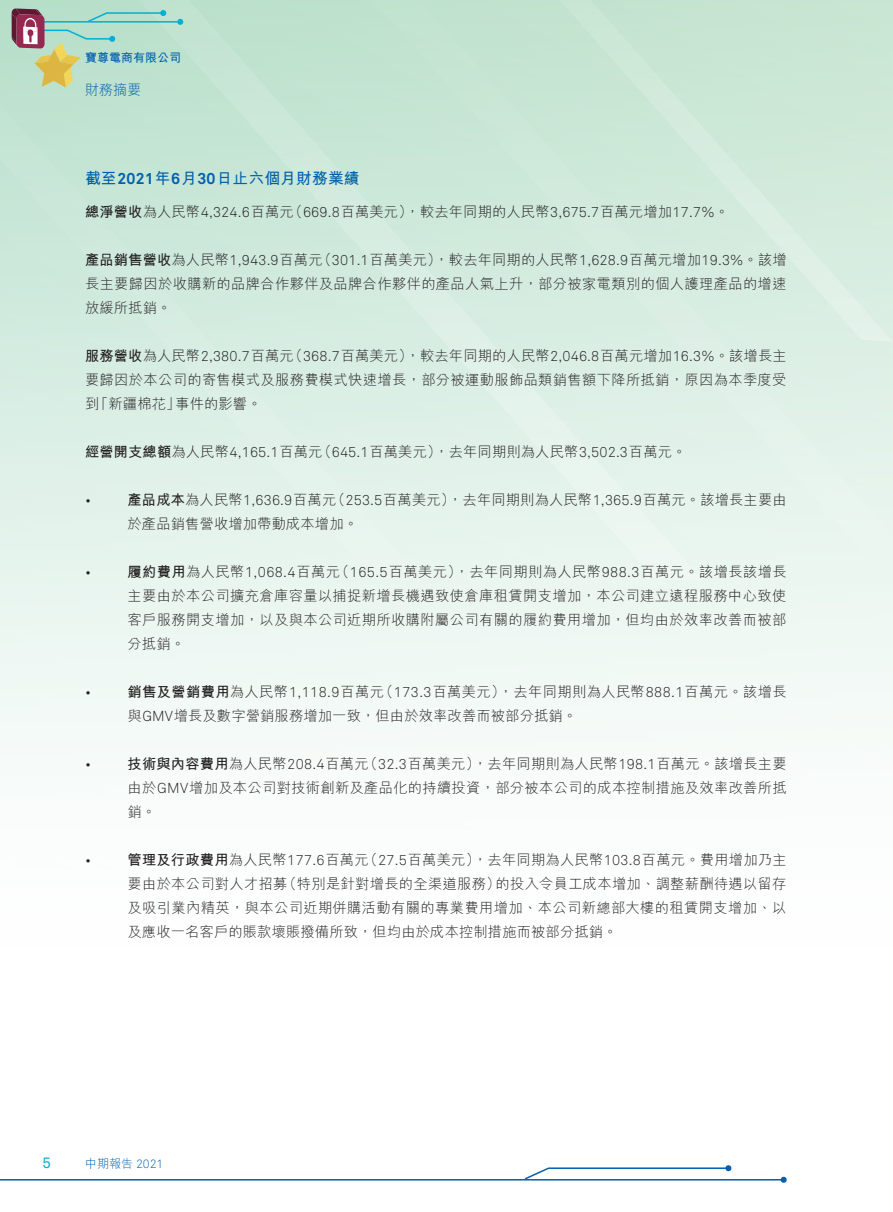
<style>
.page{position:relative;width:893px;height:1212px;background:#f3f9f6}
.page>*{position:absolute;margin:0;border:0;box-sizing:border-box;transform-origin:0 0}
.t1{font:700 15.75px "M Hei HK";letter-spacing:.01em;color:#0160ae}
.t2{font:15px "Akkurat Pro";color:#00b0d1}
.t3{font:300 14.25px/24px "M Hei HK";letter-spacing:.02em;color:#231f20}
.t4{font:700 14.25px "M Hei HK";letter-spacing:.015em;color:#231f20}
.t5{font:14.25px "Akkurat Light Pro";color:#231f20}
.t6{font:300 14.25px "M Hei HK";color:#0160ae}
.t7{font:700 12px "M Hei HK";color:#0160ae}
.t8{font:300 12px "M Hei HK";color:#0160ae}
.s1{font-family:"Akkurat Pro"}
.s2{font-family:"Akkurat Light Pro";font-weight:400}
.s3{font-weight:700}
.s4{font-weight:300}
</style>
<div class="page">
<svg style="left:422px;top:0;width:471px;height:535px"></svg>
<svg style="left:0;top:0;width:422px;height:570px;background:#d2eade"></svg>
<div style="left:498px;top:855px;width:395px;height:357px;background:#fff"></div>
<div style="left:113px;top:860px;width:385px;height:352px;background:#fff"></div>
<div style="left:0;top:860px;width:113px;height:352px;background:#fff"></div>
<hr style="left:0;top:1179px;width:784px;height:1px;background:#0160ae">
<svg style="left:781px;top:1177px;width:6px;height:6px"></svg>
<svg style="left:523px;top:1165px;width:208px;height:16px"></svg>
<hr style="left:40px;top:21px;width:140px;height:2px;background:#00b0d1">
<svg style="left:177px;top:19px;width:6px;height:6px"></svg>
<svg style="left:12px;top:9px;width:154px;height:79px;background:#b4cdb7"></svg>
<p class="t7" style="left:85px;top:49px;width:97px">寶尊電商有限公司</p>
<p class="t6" style="left:85px;top:82px;width:58px">財務摘要</p>
<p class="t1" style="left:85px;top:167px;width:276px">截至<span class="s1">2021</span>年<span class="s1">6</span>月<span class="s1">30</span>日止六個月財務業績</p>
<p class="t3" style="left:289px;top:199px;width:442px">（<span class="s2">669.8</span>百萬美元，）較去年同期的人民幣<span class="s2">3,675.7</span>百萬元增加<span class="s2">17.7%</span>。</p>
<p class="t3" style="left:85px;top:199px;width:210px"><span class="s3">總淨營收</span>為人民幣<span class="s2">4,324.6</span>百萬元</p>
<p class="t3" style="left:317px;top:247px;width:471px">（<span class="s2">301.1</span>百萬美元，）較去年同期的人民幣<span class="s2">1,628.9</span>百萬元增加<span class="s2">19.3%</span>。該增</p>
<p class="t3" style="left:85px;top:247px;width:703px"><span class="s3">產品銷售營收</span>為人民幣<span class="s2">1,943.9</span>百萬元<br>長主要歸因於收購新的品牌合作夥伴及品牌合作夥伴的產品人氣上升，部分被家電類別的個人護理產品的增速放緩所抵銷。</p>
<p class="t3" style="left:289px;top:343px;width:500px">（<span class="s2">368.7</span>百萬美元，）較去年同期的人民幣<span class="s2">2,046.8</span>百萬元增加<span class="s2">16.3%</span>。該增長主</p>
<p class="t3" style="left:85px;top:343px;width:210px"><span class="s3">服務營收</span>為人民幣<span class="s2">2,380.7</span>百萬元</p>
<p class="t3" style="left:85px;top:367px;width:703px">要歸因於本公司的寄售模式及服務費模式快速增長，部分被運動服飾品類銷售額下降所抵銷，原因為本季度受</p>
<p class="t3" style="left:175px;top:391px;width:88px">事件的影響。</p>
<p class="t3" style="left:94px;top:391px;width:88px">「新疆棉花」</p>
<p class="t3" style="left:85px;top:391px;width:16px">到</p>
<p class="t3" style="left:317px;top:439px;width:371px">（<span class="s2">645.1</span>百萬美元，）去年同期則為人民幣<span class="s2">3,502.3</span>百萬元。</p>
<p class="t3" style="left:85px;top:439px;width:239px"><span class="s3">經營開支總額</span>為人民幣<span class="s2">4,165.1</span>百萬元</p>
<p class="t5" style="left:85px;top:491px;width:8px">•</p>
<p class="t5" style="left:85px;top:563px;width:8px">•</p>
<p class="t5" style="left:85px;top:683px;width:8px">•</p>
<p class="t5" style="left:85px;top:755px;width:8px">•</p>
<p class="t5" style="left:85px;top:851px;width:8px">•</p>
<p class="t3" style="left:331px;top:487px;width:457px">（<span class="s2">253.5</span>百萬美元，）去年同期則為人民幣<span class="s2">1,365.9</span>百萬元。該增長主要由</p>
<p class="t3" style="left:128px;top:487px;width:210px"><span class="s3">產品成本</span>為人民幣<span class="s2">1,636.9</span>百萬元</p>
<p class="t3" style="left:128px;top:511px;width:232px">於產品銷售營收增加帶動成本增加。</p>
<p class="t3" style="left:335px;top:559px;width:453px">（<span class="s2">165.5</span>百萬美元，）去年同期則為人民幣<span class="s2">988.3</span>百萬元。該增長該增長</p>
<p class="t3" style="left:128px;top:559px;width:214px"><span class="s3">履約費用</span>為人民幣<span class="s2">1,068.4</span>百萬元</p>
<p class="t3" style="left:128px;top:583px;width:660px;text-align:justify">主要由於本公司擴充倉庫容量以捕捉新增長機遇致使倉庫租賃開支增加，本公司建立遠程服務中心致使客戶服務開支增加，以及與本公司近期所收購附屬公司有關的履約費用增加，但均由於效率改善而被部分抵銷。</p>
<p class="t3" style="left:379px;top:679px;width:409px">（<span class="s2">173.3</span>百萬美元，）去年同期則為人民幣<span class="s2">888.1</span>百萬元。該增長</p>
<p class="t4" style="left:128px;top:681px;width:258px">銷售及營銷費用<span class="s4">為人民幣</span><span class="s2">1,118.9</span><span class="s4">百萬元</span></p>
<p class="t3" style="left:128px;top:703px;width:451px">與<span class="s2">GMV</span>增長及數字營銷服務增加一致，但由於效率改善而被部分抵銷。</p>
<p class="t3" style="left:363px;top:751px;width:425px">（<span class="s2">32.3</span>百萬美元，）去年同期則為人民幣<span class="s2">198.1</span>百萬元。該增長主要</p>
<p class="t4" style="left:128px;top:753px;width:243px">技術與內容費用<span class="s4">為人民幣</span><span class="s2">208.4</span><span class="s4">百萬元</span></p>
<p class="t3" style="left:128px;top:775px;width:661px">由於<span class="s2">GMV</span>增加及本公司對技術創新及產品化的持續投資，部分被本公司的成本控制措施及效率改善所抵銷。</p>
<p class="t3" style="left:363px;top:847px;width:425px">（<span class="s2">27.5</span>百萬美元，）去年同期為人民幣<span class="s2">103.8</span>百萬元。費用增加乃主</p>
<p class="t4" style="left:128px;top:849px;width:243px">管理及行政費用<span class="s4">為人民幣</span><span class="s2">177.6</span><span class="s4">百萬元</span></p>
<p class="t3" style="left:496px;top:871px;width:292px">的投入令員工成本增加、調整薪酬待遇以留存</p>
<p class="t3" style="left:282px;top:871px;width:220px">（特別是針對增長的全渠道服務）</p>
<p class="t3" style="left:128px;top:871px;width:660px">要由於本公司對人才招募<br>及吸引業內精英，與本公司近期併購活動有關的專業費用增加、本公司新總部大樓的租賃開支增加、以及應收一名客戶的賬款壞賬撥備所致，但均由於成本控制措施而被部分抵銷。</p>
<p class="t2" style="left:43px;top:1154px;width:10px">5</p>
<p class="t8" style="left:85px;top:1157px;width:80px">中期報告 <span class="s2">2021</span></p>
</div>
